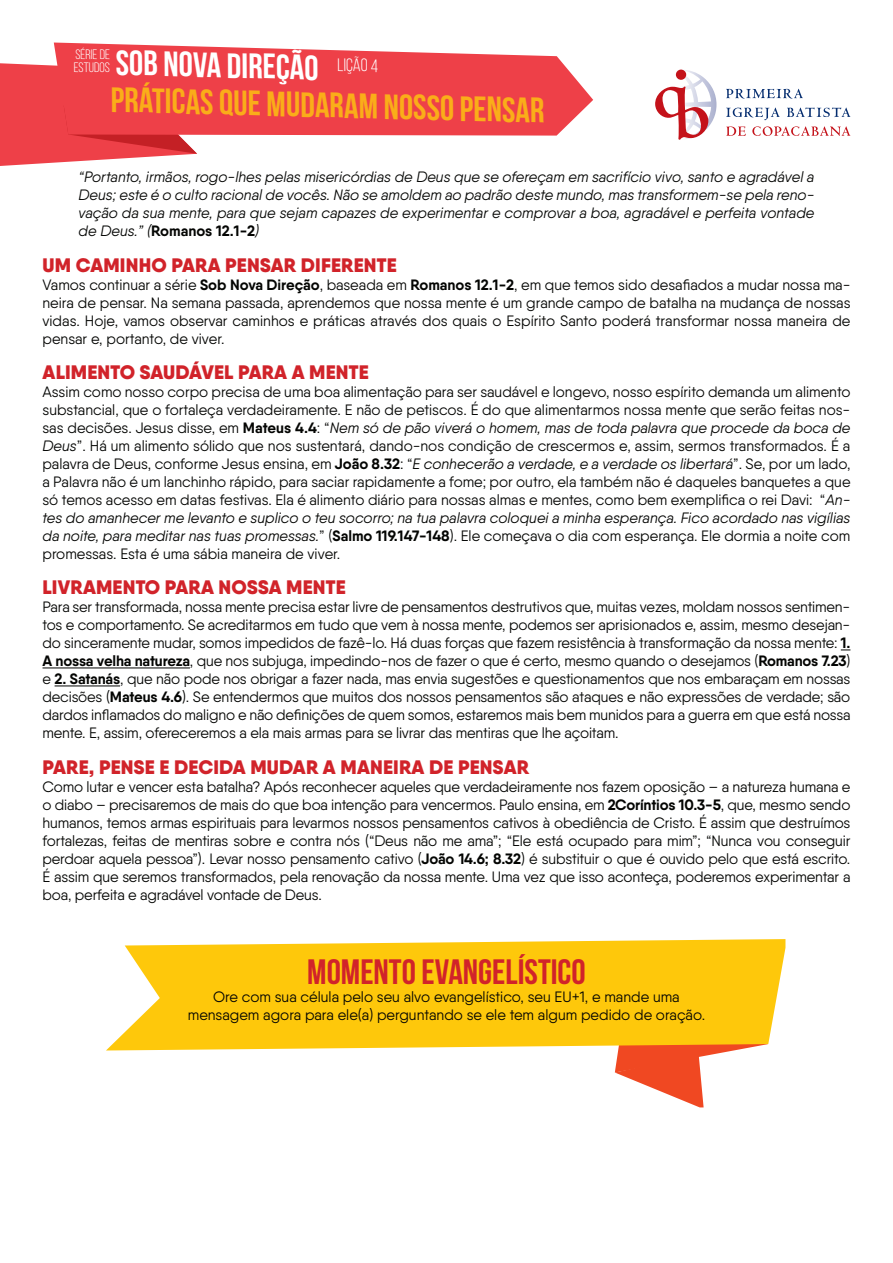
<style>
.page{position:relative;width:893px;height:1263px;background:#fff}
.page>*{position:absolute;margin:0;border:0;box-sizing:border-box;transform-origin:0 0}
.t1{font:700 35.25px "Bebas Neue";color:#faad19}
.t2{font:700 35.25px "Bebas Neue";color:#d1232a}
.t3{font:700 35.25px "Bebas Neue";color:#fff}
.t4{font:900 19.5px "Qanelas";letter-spacing:.01em;color:#d1232a}
.t5{font:18px "Bebas Neue";color:#fff}
.t6{font:15px/18px "Qanelas";color:#040503;text-align:justify}
.t7{font:italic 15px/18px "Qanelas";color:#040503;text-align:justify}
.t8{font:13.8px/12.9px "Bebas Neue";color:#fff}
.s1{font-weight:700;font-style:normal}
.s2{font-weight:700}
.s3{font-style:italic}
</style>
<div class="page">
<svg style="left:615px;top:1050px;width:121px;height:57px"></svg>
<svg style="left:106px;top:939px;width:679px;height:111px;background:#fdcc23"></svg>
<svg style="left:0;top:63px;width:197px;height:103px;background:#ec585f"></svg>
<svg style="left:54px;top:43px;width:539px;height:93px;background:#ef545b"></svg>
<svg style="left:726px;top:89px;width:77px;height:10px"></svg>
<svg style="left:726px;top:108px;width:54px;height:12px"></svg>
<svg style="left:787px;top:108px;width:63px;height:9px"></svg>
<svg style="left:726px;top:126px;width:20px;height:10px"></svg>
<svg style="left:752px;top:126px;width:98px;height:10px"></svg>
<svg style="left:655px;top:70px;width:61px;height:70px"></svg>
<div style="left:676px;top:69px;width:10px;height:11px;background:#c4121a;border-radius:50%"></div>
<hr style="left:43px;top:667px;width:147px;height:1px;background:#040503">
<hr style="left:55px;top:685px;width:65px;height:1px;background:#040503">
<p class="t8" style="left:74px;top:47px;width:38px;rotate:1deg">SÉRIE DE<br>ESTUDOS</p>
<p class="t5" style="left:338px;top:55px;width:42px;rotate:1deg">LIÇÃO 4</p>
<h1 class="t3" style="left:116px;top:44px;width:205px;rotate:1deg">SOB NOVA DIREÇÃO</h1>
<h1 class="t1" style="left:111px;top:82px;width:435px;rotate:1deg">PRÁTICAS QUE MUDARAM NOSSO PENSAR</h1>
<p class="t7" style="left:79px;top:168px;width:737px">“Portanto, irmãos, rogo-lhes pelas misericórdias de Deus que se ofereçam em sacrifício vivo, santo e agradável a Deus; este é o culto racional de vocês. Não se amoldem ao padrão deste mundo, mas transformem-se pela reno&shy;vação da sua mente, para que sejam capazes de experimentar e comprovar a boa, agradável e perfeita vontade de Deus.” (<span class="s1">Romanos 12.1-2</span>)</p>
<h2 class="t4" style="left:43px;top:252px;width:356px">UM CAMINHO PARA PENSAR DIFERENTE</h2>
<p class="t6" style="left:43px;top:275px;width:809px">Vamos continuar a série <span class="s2">Sob Nova Direção</span>, baseada em <span class="s2">Romanos 12.1-2</span>, em que temos sido desafiados a mudar nossa ma&shy;neira de pensar. Na semana passada, aprendemos que nossa mente é um grande campo de batalha na mudança de nossas vidas. Hoje, vamos observar caminhos e práticas através dos quais o Espírito Santo poderá transformar nossa maneira de pensar e, portanto, de viver.</p>
<h2 class="t4" style="left:43px;top:360px;width:328px">ALIMENTO SAUDÁVEL PARA A MENTE</h2>
<p class="t6" style="left:43px;top:383px;width:809px">Assim como nosso corpo precisa de uma boa alimentação para ser saudável e longevo, nosso espírito demanda um alimento substancial, que o fortaleça verdadeiramente. E não de petiscos. É do que alimentarmos nossa mente que serão feitas nos&shy;sas decisões. Jesus disse, em <span class="s2">Mateus 4.4</span>: “<span class="s3">Nem só de pão viverá o homem, mas de toda palavra que procede da boca de Deus</span>”. Há um alimento sólido que nos sustentará, dando-nos condição de crescermos e, assim, sermos transformados. É a palavra de Deus, conforme Jesus ensina, em <span class="s2">João 8.32</span>: “<span class="s3">E conhecerão a verdade, e a verdade os libertará</span>”. Se, por um lado, a Palavra não é um lanchinho rápido, para saciar rapidamente a fome; por outro, ela também não é daqueles banquetes a que só temos acesso em datas festivas. Ela é alimento diário para nossas almas e mentes, como bem exemplifica o rei Davi: “<span class="s3">An&shy;tes do amanhecer me levanto e suplico o teu socorro; na tua palavra coloquei a minha esperança. Fico acordado nas vigílias da noite, para meditar nas tuas promessas.</span>” (<span class="s2">Salmo 119.147-148</span>). Ele começava o dia com esperança. Ele dormia a noite com promessas. Esta é uma sábia maneira de viver.</p>
<h2 class="t4" style="left:43px;top:575px;width:305px">LIVRAMENTO PARA NOSSA MENTE</h2>
<p class="t6" style="left:43px;top:598px;width:809px">Para ser transformada, nossa mente precisa estar livre de pensamentos destrutivos que, muitas vezes, moldam nossos sentimen&shy;tos e comportamento. Se acreditarmos em tudo que vem à nossa mente, podemos ser aprisionados e, assim, mesmo desejan&shy;do sinceramente mudar, somos impedidos de fazê-lo. Há duas forças que fazem resistência à transformação da nossa mente: <span class="s2">1.<br>A nossa velha natureza</span>, que nos subjuga, impedindo-nos de fazer o que é certo, mesmo quando o desejamos (<span class="s2">Romanos 7.23</span>) e <span class="s2">2. Satanás</span>, que não pode nos obrigar a fazer nada, mas envia sugestões e questionamentos que nos embaraçam em nossas decisões (<span class="s2">Mateus 4.6</span>). Se entendermos que muitos dos nossos pensamentos são ataques e não expressões de verdade; são dardos inflamados do maligno e não definições de quem somos, estaremos mais bem munidos para a guerra em que está nossa mente. E, assim, ofereceremos a ela mais armas para se livrar das mentiras que lhe açoitam.</p>
<h2 class="t4" style="left:43px;top:754px;width:488px">PARE, PENSE E DECIDA MUDAR A MANEIRA DE PENSAR</h2>
<p class="t6" style="left:43px;top:777px;width:809px">Como lutar e vencer esta batalha? Após reconhecer aqueles que verdadeiramente nos fazem oposição – a natureza humana e o diabo – precisaremos de mais do que boa intenção para vencermos. Paulo ensina, em <span class="s2">2Coríntios 10.3-5</span>, que, mesmo sendo humanos, temos armas espirituais para levarmos nossos pensamentos cativos à obediência de Cristo. É assim que destruímos fortalezas, feitas de mentiras sobre e contra nós (“Deus não me ama”; “Ele está ocupado para mim”; “Nunca vou conseguir perdoar aquela pessoa”). Levar nosso pensamento cativo (<span class="s2">João 14.6; 8.32</span>) é substituir o que é ouvido pelo que está escrito.<br>É assim que seremos transformados, pela renovação da nossa mente. Uma vez que isso aconteça, poderemos experimentar a boa, perfeita e agradável vontade de Deus.</p>
<h1 class="t2" style="left:307px;top:953px;width:280px">MOMENTO EVANGELÍSTICO</h1>
<p class="t6" style="left:188px;top:988px;width:519px;text-align:center">Ore com sua célula pelo seu alvo evangelístico, seu EU+1, e mande uma mensagem agora para ele(a) perguntando se ele tem algum pedido de oração.</p>
</div>
